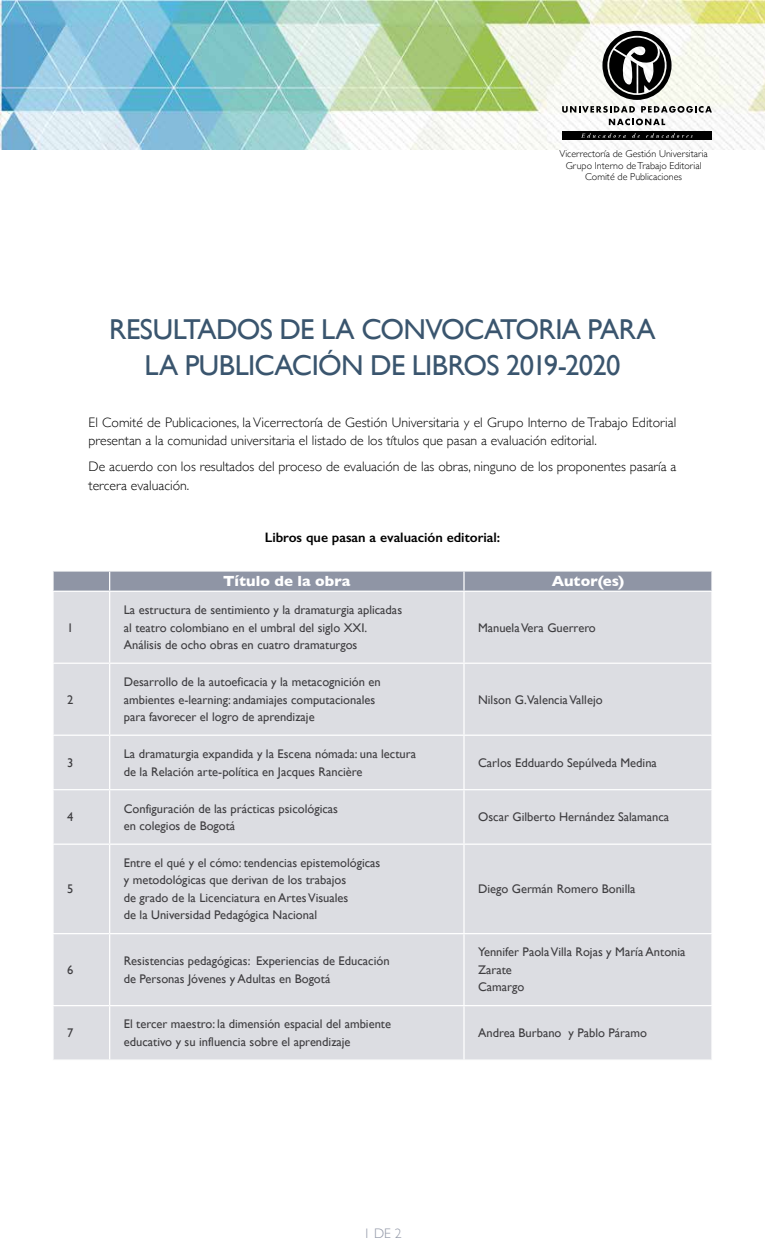
<style>
.page{position:relative;width:765px;height:1260px;background:#fff}
.page>*{position:absolute;margin:0;border:0;box-sizing:border-box;transform-origin:0 0}
.t1{font:28.75px/36.2px "Gill Sans";letter-spacing:-.025em;color:#3a556e;text-align:center}
.t2{font:700 15px "Gill Sans";letter-spacing:.005em;color:#fff}
.t3{font:300 13.75px/18.8px "Gill Sans";color:#000}
.t4{font:600 13.75px "Gill Sans";color:#000}
.t5{font:300 13.75px "Gill Sans";color:#8f95a5}
.t6{font:12.5px/17.5px "Gill Sans";color:#3e3d40}
.t7{font:300 10px/11.2px "Gill Sans";color:#000;text-align:center}
</style>
<div class="page">
<img style="left:0;top:0;width:765px;height:149px">
<svg style="left:602px;top:31px;width:70px;height:69px"></svg>
<svg style="left:562px;top:106px;width:73px;height:7px"></svg>
<svg style="left:641px;top:106px;width:71px;height:7px"></svg>
<svg style="left:609px;top:119px;width:56px;height:6px"></svg>
<div style="left:562px;top:131px;width:150px;height:9px;background:#000"></div>
<svg style="left:581px;top:133px;width:45px;height:5px"></svg>
<svg style="left:632px;top:133px;width:8px;height:5px"></svg>
<svg style="left:646px;top:133px;width:47px;height:5px"></svg>
<div style="left:54px;top:592px;width:657px;height:467px;background:#dcdde2"></div>
<hr style="left:109px;top:592px;width:1px;height:71px;background:#fff">
<hr style="left:463px;top:592px;width:2px;height:71px;background:#fff">
<hr style="left:52px;top:663px;width:58px;height:1px;background:#fff">
<hr style="left:110px;top:663px;width:354px;height:1px;background:#fff">
<hr style="left:109px;top:664px;width:1px;height:71px;background:#fff">
<hr style="left:464px;top:663px;width:249px;height:1px;background:#fff">
<hr style="left:463px;top:664px;width:2px;height:71px;background:#fff">
<hr style="left:52px;top:735px;width:58px;height:1px;background:#fff">
<hr style="left:110px;top:735px;width:354px;height:1px;background:#fff">
<hr style="left:109px;top:736px;width:1px;height:53px;background:#fff">
<hr style="left:464px;top:735px;width:249px;height:1px;background:#fff">
<hr style="left:463px;top:736px;width:2px;height:53px;background:#fff">
<hr style="left:52px;top:789px;width:58px;height:1px;background:#fff">
<hr style="left:110px;top:789px;width:354px;height:1px;background:#fff">
<hr style="left:109px;top:790px;width:1px;height:54px;background:#fff">
<hr style="left:464px;top:789px;width:249px;height:1px;background:#fff">
<hr style="left:463px;top:790px;width:2px;height:54px;background:#fff">
<hr style="left:52px;top:844px;width:58px;height:1px;background:#fff">
<hr style="left:110px;top:844px;width:354px;height:1px;background:#fff">
<hr style="left:109px;top:845px;width:1px;height:88px;background:#fff">
<hr style="left:464px;top:844px;width:249px;height:1px;background:#fff">
<hr style="left:463px;top:845px;width:2px;height:88px;background:#fff">
<hr style="left:52px;top:933px;width:58px;height:1px;background:#fff">
<hr style="left:110px;top:933px;width:354px;height:1px;background:#fff">
<hr style="left:109px;top:934px;width:1px;height:71px;background:#fff">
<hr style="left:464px;top:933px;width:249px;height:1px;background:#fff">
<hr style="left:463px;top:934px;width:2px;height:71px;background:#fff">
<hr style="left:52px;top:1005px;width:58px;height:1px;background:#fff">
<hr style="left:110px;top:1005px;width:354px;height:1px;background:#fff">
<hr style="left:109px;top:1006px;width:1px;height:53px;background:#fff">
<hr style="left:464px;top:1005px;width:249px;height:1px;background:#fff">
<hr style="left:463px;top:1006px;width:2px;height:53px;background:#fff">
<svg style="left:53px;top:571px;width:659px;height:20px;background:#949aa9"></svg>
<p class="t7" style="left:559px;top:148px;width:150px">Vicerrectoría de Gestión Universitaria<br>Grupo Interno de Trabajo Editorial<br>Comité de Publicaciones</p>
<h1 class="t1" style="left:109px;top:311px;width:548px">RESULTADOS DE LA CONVOCATORIA PARA<br>LA PUBLICACIÓN DE LIBROS 2019-2020</h1>
<p class="t3" style="left:89px;top:412px;width:589px">El Comité de Publicaciones, la Vicerrectoría de Gestión Universitaria y el Grupo Interno de Trabajo Editorial presentan a la comunidad universitaria el listado de los títulos que pasan a evaluación editorial.</p>
<p class="t3" style="left:89px;top:457px;width:589px">De acuerdo con los resultados del proceso de evaluación de las obras, ninguno de los proponentes pasaría a tercera evaluación.</p>
<p class="t6" style="left:67px;top:618px;width:8px">1</p>
<p class="t6" style="left:67px;top:690px;width:8px">2</p>
<p class="t4" style="left:265px;top:529px;width:237px">Libros que pasan a evaluación editorial:</p>
<p class="t2" style="left:223px;top:569px;width:129px">Título de la obra</p>
<p class="t2" style="left:552px;top:569px;width:74px">Autor(es)</p>
<p class="t6" style="left:124px;top:601px;width:280px">La estructura de sentimiento y la dramaturgia aplicadas al teatro colombiano en el umbral del siglo XXI.<br>Análisis de ocho obras en cuatro dramaturgos</p>
<p class="t6" style="left:124px;top:673px;width:258px">Desarrollo de la autoeficacia y la metacognición en ambientes e-learning: andamiajes computacionales para favorecer el logro de aprendizaje</p>
<p class="t6" style="left:478px;top:618px;width:119px">Manuela Vera Guerrero</p>
<p class="t6" style="left:478px;top:690px;width:126px">Nilson G.Valencia Vallejo</p>
<p class="t6" style="left:67px;top:754px;width:8px">3</p>
<p class="t6" style="left:124px;top:745px;width:294px">La dramaturgia expandida y la Escena nómada: una lectura de la Relación arte-política en Jacques Rancière</p>
<p class="t6" style="left:478px;top:754px;width:180px">Carlos Edduardo Sepúlveda Medina</p>
<p class="t6" style="left:67px;top:808px;width:8px">4</p>
<p class="t6" style="left:124px;top:799px;width:216px">Configuración de las prácticas psicológicas en colegios de Bogotá</p>
<p class="t6" style="left:478px;top:808px;width:193px">Oscar Gilberto Hernández Salamanca</p>
<p class="t6" style="left:67px;top:880px;width:8px">5</p>
<p class="t6" style="left:124px;top:854px;width:258px">Entre el qué y el cómo: tendencias epistemológicas y metodológicas que derivan de los trabajos<br>de grado de la Licenciatura en Artes Visuales<br>de la Universidad Pedagógica Nacional</p>
<p class="t6" style="left:478px;top:880px;width:159px">Diego Germán Romero Bonilla</p>
<p class="t6" style="left:67px;top:961px;width:8px">6</p>
<p class="t6" style="left:124px;top:952px;width:267px">Resistencias pedagógicas: Experiencias de Educación de Personas Jóvenes y Adultas en Bogotá</p>
<p class="t6" style="left:478px;top:943px;width:209px">Yennifer Paola Villa Rojas y María Antonia<br>Zarate<br>Camargo</p>
<p class="t6" style="left:67px;top:1024px;width:8px">7</p>
<p class="t6" style="left:124px;top:1015px;width:269px">El tercer maestro: la dimensión espacial del ambiente educativo y su influencia sobre el aprendizaje</p>
<p class="t6" style="left:478px;top:1024px;width:170px">Andrea Burbano y Pablo Páramo</p>
<p class="t5" style="left:363px;top:1223px;width:40px">1 DE 2</p>
</div>
